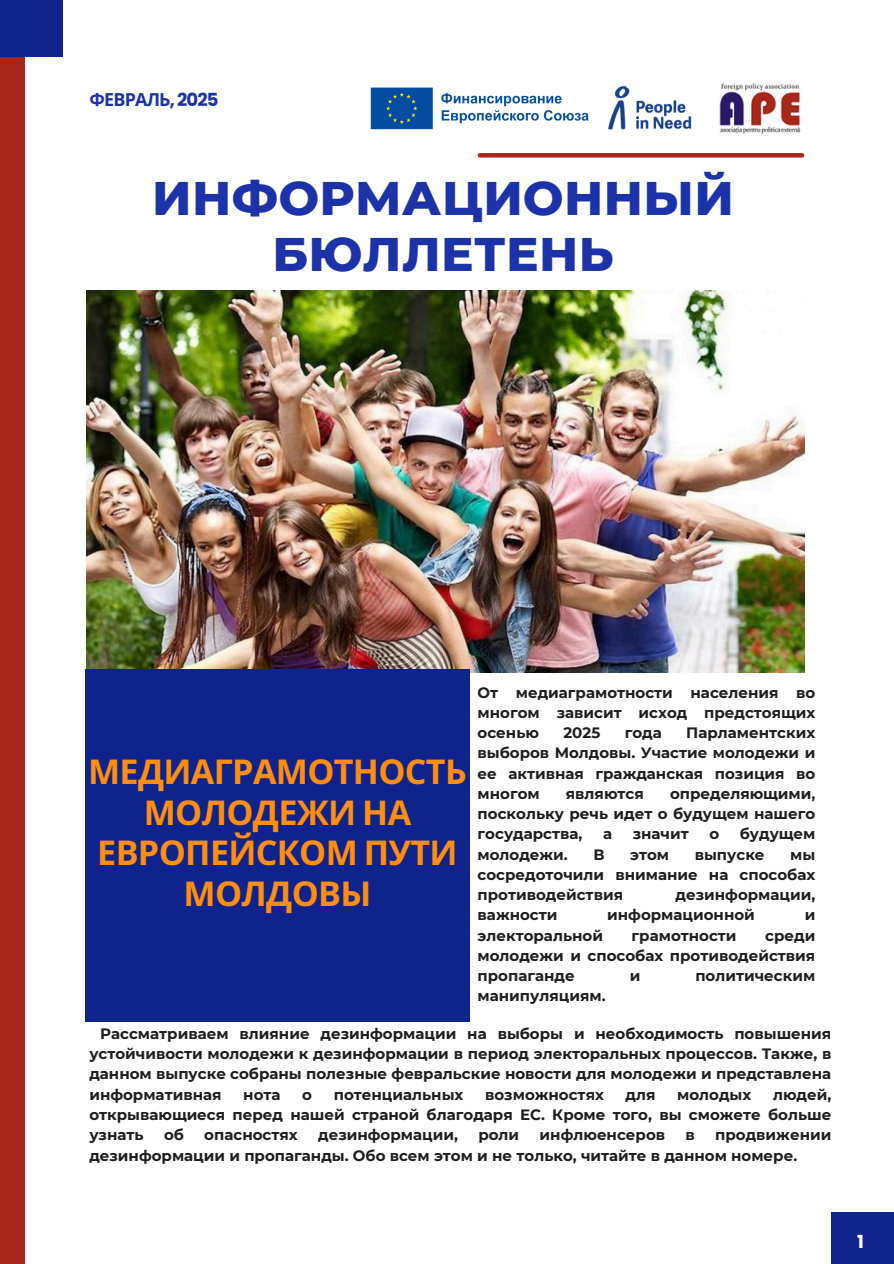
<style>
.page{position:relative;width:894px;height:1264px;background:#fff}
.page>*{position:absolute;margin:0;border:0;box-sizing:border-box;transform-origin:0 0}
.t1{font:800 48px/56.2px "Montserrat";letter-spacing:.01em;color:#1c32a8;text-align:center}
.t2{font:700 34.2px/40.5px "Noto Sans";letter-spacing:-.02em;color:#ff8d10;text-align:center}
.t3{font:700 18px "Noto Sans";letter-spacing:-.05em;color:#1c32a8}
.t4{font:700 18px "Poppins";color:#fff}
.t5{font:700 15px/20.2px "Montserrat";color:#1e1e1e;text-align:justify}
.s1{font-family:"Poppins"}
</style>
<div class="page">
<div style="left:0;top:0;width:24px;height:1263px;background:#a72619"></div>
<hr style="left:479px;top:153px;width:322px;height:4px;background:#a72619">
<img style="left:86px;top:291px;width:718px;height:381px">
<div style="left:86px;top:669px;width:383px;height:352px;background:#0f238d"></div>
<div style="left:0;top:0;width:63px;height:56px;background:#0f238d"></div>
<div style="left:831px;top:1212px;width:62px;height:51px;background:#0f238d"></div>
<img style="left:370px;top:85px;width:322px;height:45px">
<img style="left:719px;top:83px;width:82px;height:51px">
<p class="t3" style="left:90px;top:86px;width:130px">ФЕВРАЛЬ<span class="s1">, 2025</span></p>
<p class="t1" style="left:152px;top:169px;width:583px">ИНФОРМАЦИОННЫЙ<br>БЮЛЛЕТЕНЬ</p>
<p class="t2" style="left:88px;top:750px;width:380px">МЕДИАГРАМОТНОСТЬ<br>МОЛОДЕЖИ НА<br>ЕВРОПЕЙСКОМ ПУТИ<br>МОЛДОВЫ</p>
<p class="t5" style="left:477px;top:682px;width:339px">От медиаграмотности населения во многом зависит исход предстоящих осенью</p>
<p class="t5" style="left:563px;top:722px;width:38px">2025</p>
<p class="t5" style="left:624px;top:722px;width:39px">года</p>
<p class="t5" style="left:477px;top:722px;width:339px;text-indent:208px">Парламентских выборов Молдовы. Участие молодежи и ее активная гражданская позиция во многом</p>
<p class="t5" style="left:477px;top:783px;width:339px;text-indent:192px">определяющими, поскольку речь идет о будущем нашего государства,</p>
<p class="t5" style="left:565px;top:783px;width:80px">являются</p>
<p class="t5" style="left:603px;top:823px;width:11px">а</p>
<p class="t5" style="left:632px;top:823px;width:58px">значит</p>
<p class="t5" style="left:709px;top:823px;width:11px">о</p>
<p class="t5" style="left:739px;top:823px;width:77px">будущем</p>
<p class="t5" style="left:477px;top:844px;width:92px">молодежи.</p>
<p class="t5" style="left:593px;top:844px;width:13px">В</p>
<p class="t5" style="left:630px;top:844px;width:40px">этом</p>
<p class="t5" style="left:694px;top:844px;width:71px">выпуске</p>
<p class="t5" style="left:477px;top:844px;width:339px;text-indent:312px">мы сосредоточили внимание на способах противодействия</p>
<p class="t5" style="left:675px;top:884px;width:141px">дезинформации,</p>
<p class="t5" style="left:477px;top:904px;width:81px">важности</p>
<p class="t5" style="left:607px;top:904px;width:149px">информационной</p>
<p class="t5" style="left:804px;top:904px;width:12px">и</p>
<p class="t5" style="left:477px;top:925px;width:127px">электоральной</p>
<p class="t5" style="left:631px;top:925px;width:106px">грамотности</p>
<p class="t5" style="left:477px;top:925px;width:339px;text-indent:287px">среди молодежи и способах противодействия пропаганде</p>
<p class="t5" style="left:629px;top:965px;width:12px">и</p>
<p class="t5" style="left:695px;top:965px;width:121px">политическим</p>
<p class="t5" style="left:477px;top:985px;width:129px">манипуляциям.</p>
<h1 class="t5" style="left:89px;top:1023px;width:743px;text-indent:11px">Рассматриваем влияние дезинформации на выборы и необходимость повышения устойчивости молодежи к дезинформации в период электоральных процессов. Также, в данном выпуске собраны полезные февральские новости для молодежи и представлена информативная</h1>
<h1 class="t5" style="left:89px;top:1084px;width:743px;text-indent:683px">людей, открывающиеся перед нашей страной благодаря ЕС. Кроме того, вы сможете больше узнать</h1>
<h1 class="t5" style="left:243px;top:1084px;width:39px">нота</h1>
<h1 class="t5" style="left:302px;top:1084px;width:11px">о</h1>
<h1 class="t5" style="left:333px;top:1084px;width:131px">потенциальных</h1>
<h1 class="t5" style="left:485px;top:1084px;width:120px">возможностях</h1>
<h1 class="t5" style="left:625px;top:1084px;width:31px">для</h1>
<h1 class="t5" style="left:677px;top:1084px;width:76px">молодых</h1>
<h1 class="t5" style="left:164px;top:1124px;width:21px">об</h1>
<h1 class="t5" style="left:204px;top:1124px;width:95px">опасностях</h1>
<h1 class="t5" style="left:318px;top:1124px;width:141px">дезинформации,</h1>
<h1 class="t5" style="left:478px;top:1124px;width:42px">роли</h1>
<h1 class="t5" style="left:539px;top:1124px;width:127px">инфлюенсеров</h1>
<h1 class="t5" style="left:685px;top:1124px;width:11px">в</h1>
<h1 class="t5" style="left:89px;top:1124px;width:743px;text-indent:625px">продвижении дезинформации и пропаганды. Обо всем этом и не только, читайте в данном номере.</h1>
<p class="t4" style="left:857px;top:1228px;width:8px">1</p>
</div>
